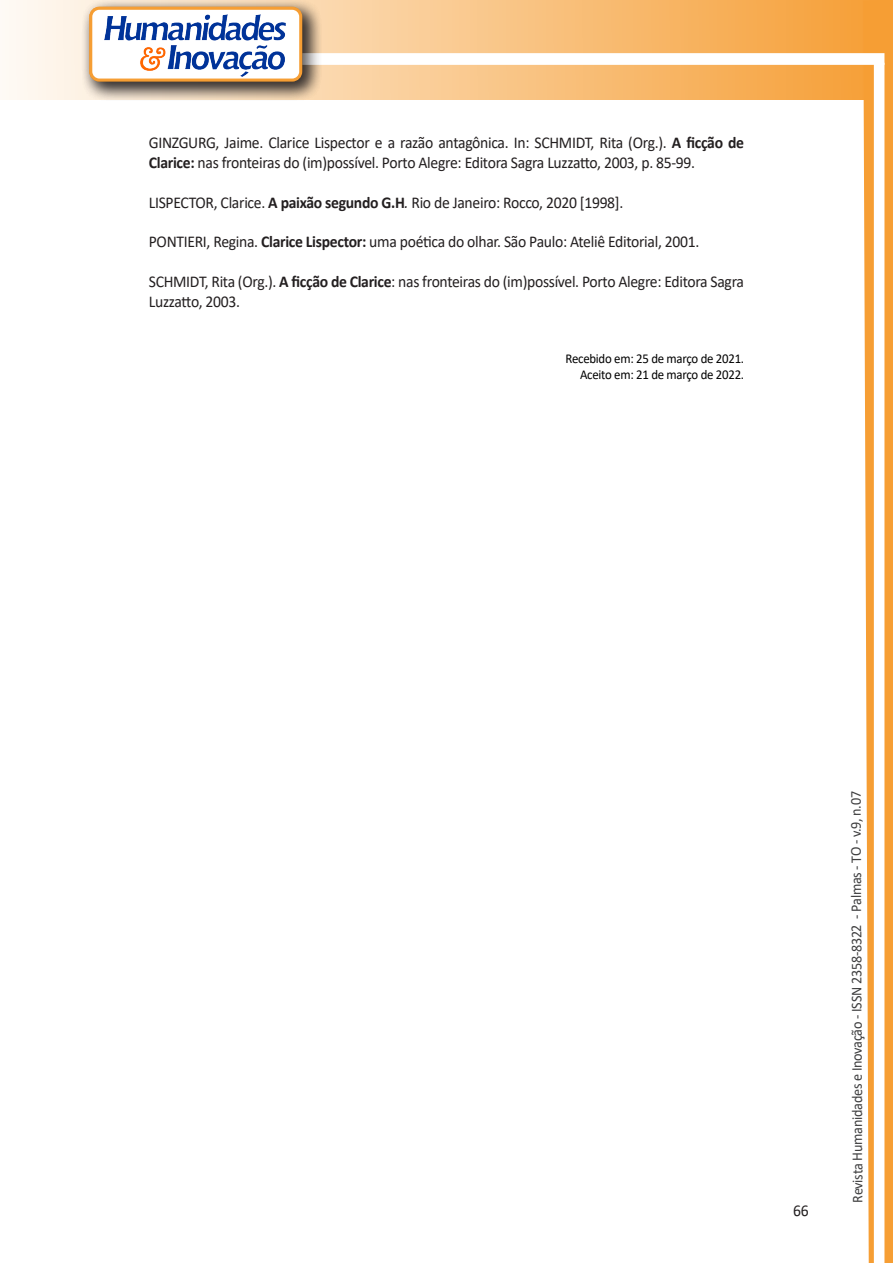
<style>
.page{position:relative;width:893px;height:1263px;background:#fff}
.page>*{position:absolute;margin:0;border:0;box-sizing:border-box;transform-origin:0 0}
.texto{font:16.5px/19.8px "Calibri";letter-spacing:-.02em;color:#231f20;scale:.95 1}
.t1{font:15px "Calibri";letter-spacing:-.025em;color:#3e3e3f;scale:.95 1}
.texto-2{font:13.5px "Calibri";letter-spacing:-.02em;color:#000;scale:.95 1}
.s1{font-weight:700}
.s2{font-style:italic}
</style>
<div class="page">
<svg style="left:5px;top:0;width:858px;height:100px;background:#f9c484"></svg>
<div style="left:302px;top:53px;width:582px;height:12px;background:#fff;border:2px solid #fff"></div>
<svg style="left:863px;top:0;width:30px;height:1263px"></svg>
<div style="left:81px;top:0;width:241px;height:102px;background:#231f20;opacity:.75"></div>
<div style="left:91px;top:8px;width:210px;height:72px;background:#fff;border-radius:9px"></div>
<img style="left:104px;top:14px;width:181px;height:62px">
<div style="left:89px;top:7px;width:213px;height:75px;border:3px solid #f69e34;border-radius:9px"></div>
<p class="texto" style="left:149px;top:133px;width:628px">GINZGURG, Jaime. Clarice Lispector e a razão antagônica. In: SCHMIDT, Rita (Org.). <span class="s1">A ficção de<br>Clarice:</span> nas fronteiras do (im)possível. Porto Alegre: Editora Sagra Luzzatto, 2003, p. 85-99.</p>
<p class="texto" style="left:149px;top:192px;width:501px">LISPECTOR, Clarice. <span class="s1">A paixão segundo G.H</span><span class="s2">.</span> Rio de Janeiro: Rocco, 2020 [1998].</p>
<p class="texto" style="left:149px;top:232px;width:581px">PONTIERI, Regina. <span class="s1">Clarice Lispector:</span> uma poética do olhar. São Paulo: Ateliê Editorial, 2001.</p>
<p class="texto" style="left:149px;top:271px;width:628px">SCHMIDT, Rita (Org.). <span class="s1">A ficção de Clarice</span>: nas fronteiras do (im)possível. Porto Alegre: Editora Sagra<br>Luzzatto, 2003.</p>
<p class="texto-2" style="left:566px;top:349px;width:189px">Recebido em: 25 de março de 2021.</p>
<p class="texto-2" style="left:580px;top:365px;width:174px">Aceito em: 21 de março de 2022.</p>
<p class="texto" style="left:793px;top:1200px;width:18px">66</p>
<p class="t1" style="left:846px;top:1203px;width:435px;rotate:-90deg">Revista Humanidades e Inovação - ISSN 2358-8322 - Palmas - TO - v.9, n.07</p>
</div>
